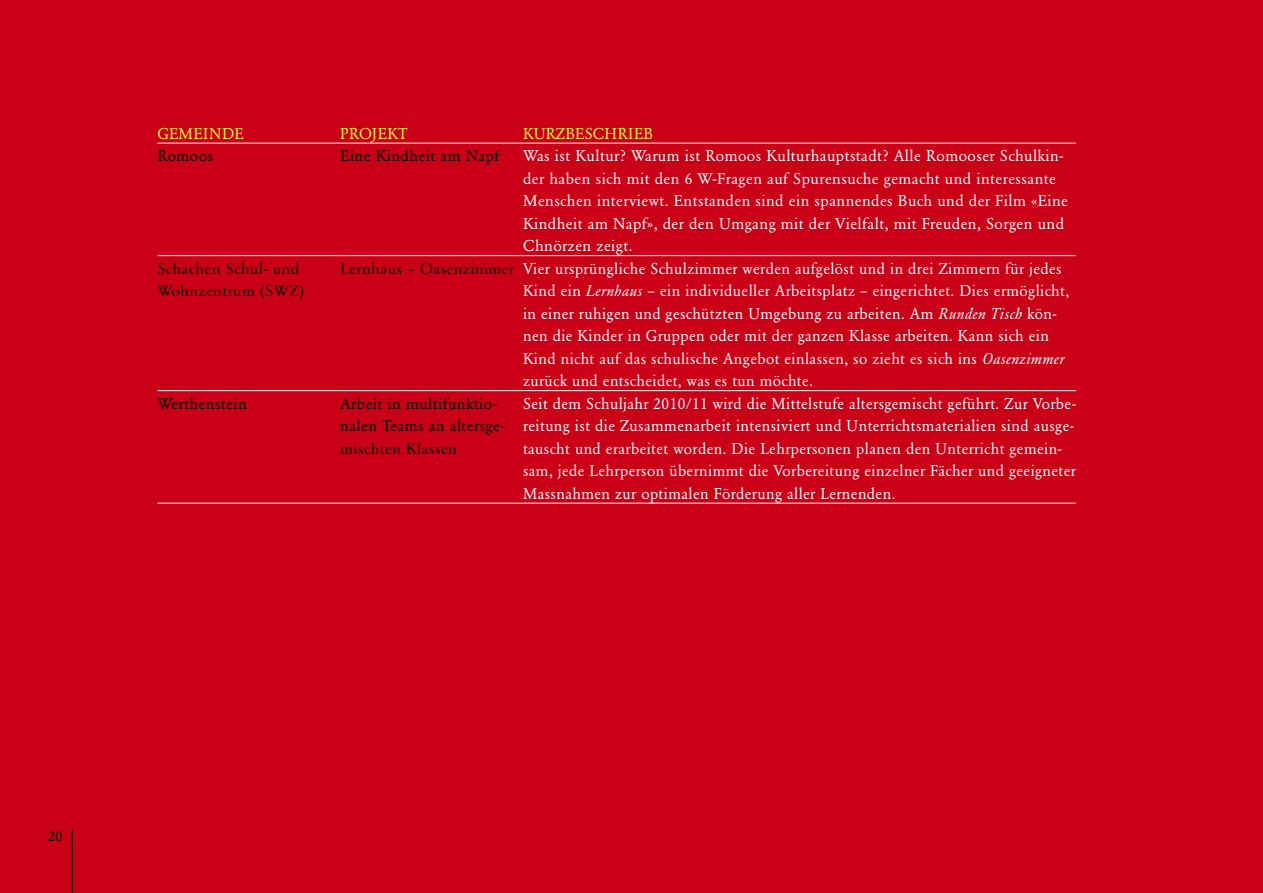
<style>
.page{position:relative;width:1263px;height:893px;background:#ca0016}
.page>*{position:absolute;margin:0;border:0;box-sizing:border-box;transform-origin:0 0}
.t1{font:15px/22.5px "GA12";letter-spacing:.04em;color:#fff}
.t2{font:15px/22.5px "GA12";letter-spacing:.04em;color:#000}
.t3{font:15px "GA12";letter-spacing:.02em;color:#ebff38}
.t4{font:13.5px "GA12";color:#000}
.s1{font-style:italic}
</style>
<div class="page">
<hr style="left:157px;top:143px;width:183px;height:1px;background:#fff">
<hr style="left:157px;top:255px;width:183px;height:1px;background:#fff">
<hr style="left:157px;top:390px;width:183px;height:1px;background:#fff">
<hr style="left:157px;top:503px;width:183px;height:1px;background:#fff">
<hr style="left:340px;top:143px;width:183px;height:1px;background:#fff">
<hr style="left:340px;top:255px;width:183px;height:1px;background:#fff">
<hr style="left:340px;top:390px;width:183px;height:1px;background:#fff">
<hr style="left:340px;top:503px;width:183px;height:1px;background:#fff">
<hr style="left:523px;top:143px;width:553px;height:1px;background:#fff">
<hr style="left:523px;top:255px;width:553px;height:1px;background:#fff">
<hr style="left:523px;top:390px;width:553px;height:1px;background:#fff">
<hr style="left:523px;top:503px;width:553px;height:1px;background:#fff">
<hr style="left:72px;top:829px;width:1px;height:64px;background:#000">
<p class="t3" style="left:157px;top:125px;width:88px">GEMEINDE</p>
<p class="t2" style="left:157px;top:145px;width:57px">Romoos</p>
<p class="t2" style="left:157px;top:257px;width:148px">Schachen Schul- und<br>Wohnzentrum (SWZ)</p>
<p class="t2" style="left:157px;top:392px;width:91px">Werthenstein</p>
<p class="t3" style="left:340px;top:125px;width:69px">PROJEKT</p>
<p class="t2" style="left:340px;top:145px;width:160px">Eine Kindheit am Napf</p>
<p class="t2" style="left:340px;top:257px;width:175px">Lernhaus – Oasenzimmer</p>
<p class="t2" style="left:340px;top:392px;width:166px">Arbeit in multifunktio&shy;nalen Teams an altersge&shy;mischten Klassen</p>
<p class="t3" style="left:523px;top:125px;width:131px">KURZBESCHRIEB</p>
<p class="t1" style="left:523px;top:145px;width:554px">Was ist Kultur? Warum ist Romoos Kulturhauptstadt? Alle Romooser Schulkin&shy;der haben sich mit den 6 W-Fragen auf Spurensuche gemacht und interessante Menschen interviewt. Entstanden sind ein spannendes Buch und der Film «Eine Kindheit am Napf», der den Umgang mit der Vielfalt, mit Freuden, Sorgen und Chnörzen zeigt.<br>Vier ursprüngliche Schulzimmer werden aufgelöst und in drei Zimmern für jedes Kind ein <span class="s1">Lernhaus</span> – ein individueller Arbeitsplatz – eingerichtet. Dies ermöglicht, in einer ruhigen und geschützten Umgebung zu arbeiten. Am <span class="s1">Runden Tisch</span> kön&shy;nen die Kinder in Gruppen oder mit der ganzen Klasse arbeiten. Kann sich ein Kind nicht auf das schulische Angebot einlassen, so zieht es sich ins <span class="s1">Oasenzimmer </span>zurück und entscheidet, was es tun möchte.<br>Seit dem Schuljahr 2010/11 wird die Mittelstufe altersgemischt geführt. Zur Vorbe&shy;reitung ist die Zusammenarbeit intensiviert und Unterrichtsmaterialien sind ausge&shy;tauscht und erarbeitet worden. Die Lehrpersonen planen den Unterricht gemein&shy;sam, jede Lehrperson übernimmt die Vorbereitung einzelner Fächer und geeigneter Massnahmen zur optimalen Förderung aller Lernenden.</p>
<p class="t4" style="left:49px;top:828px;width:15px">20</p>
</div>
